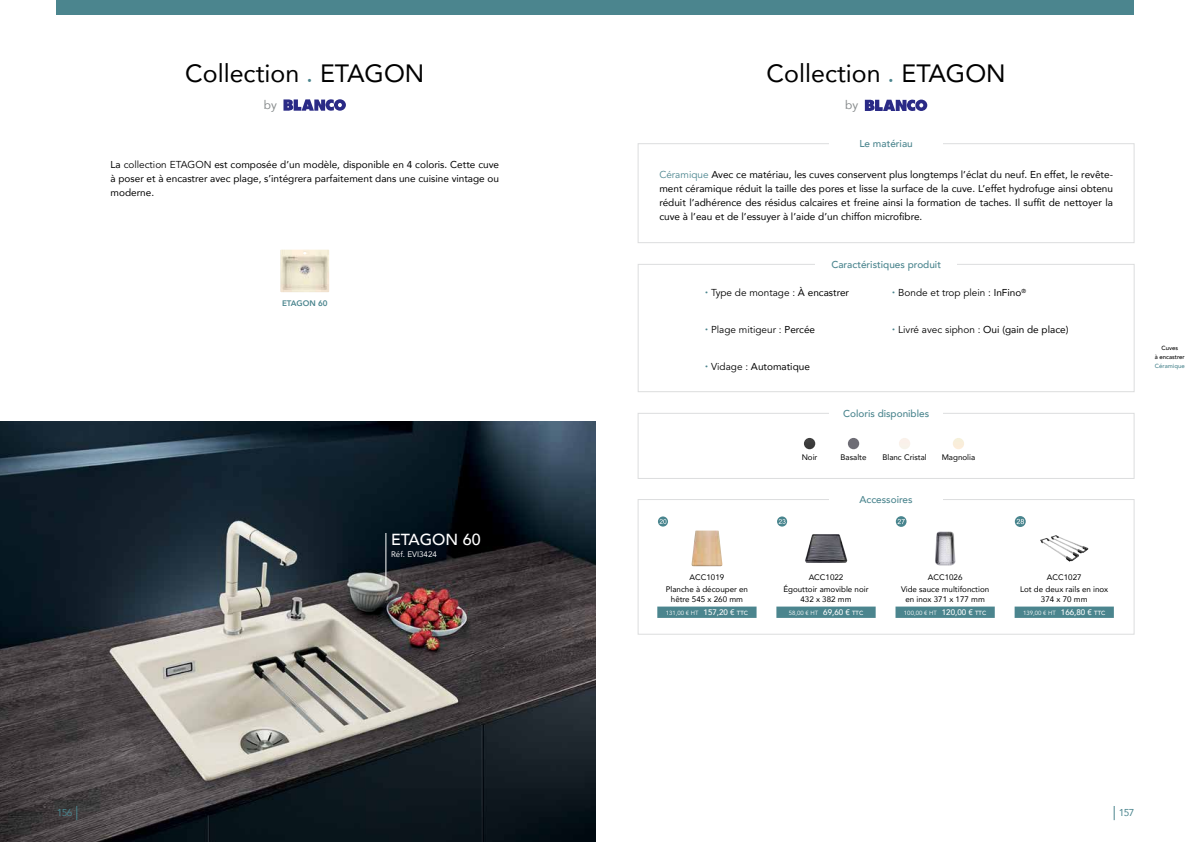
<style>
.page{position:relative;width:1191px;height:842px;background:#fff}
.page>*{position:absolute;margin:0;border:0;box-sizing:border-box;transform-origin:0 0}
.t1{font:25px "Avenir";color:#000}
.t2{font:500 16px "Avenir";color:#fff}
.t3{font:12px "Avenir";color:#898d8e}
.t4{font:10px/14px "Avenir";color:#000;text-align:justify}
.t5{font:10px "Avenir";color:#000}
.t6{font:500 10px "Avenir";color:#4b858e}
.t7{font:10px "Avenir";letter-spacing:-.055em;color:#4b858e}
.t8{font:8px/10px "Avenir";color:#000;text-align:center}
.t9{font:8px "Avenir";color:#f1f1f2}
.t10{font:800 8px "Avenir";color:#4b858e}
.t11{font:6px "Avenir";color:#fff}
.t12{font:500 6px/9px "Avenir";color:#000;text-align:center}
.t13{font:500 6px "Avenir";color:#4b858e}
.s1{color:#4b858e}
.s2{font-style:inherit}
.s3{font-weight:500;font-size:8px}
.s4{font-weight:500}
</style>
<div class="page">
<img style="left:0;top:421px;width:595px;height:421px">
<svg style="left:77px;top:806px;width:1px;height:14px"></svg>
<svg style="left:283px;top:99px;width:63px;height:12px"></svg>
<img style="left:280px;top:250px;width:49px;height:42px">
<hr style="left:386px;top:533px;width:1px;height:52px;background:#fff">
<svg style="left:1114px;top:806px;width:1px;height:14px"></svg>
<div style="left:57px;top:0;width:1077px;height:14px;background:#4b858e"></div>
<svg style="left:865px;top:99px;width:62px;height:12px"></svg>
<div style="left:638px;top:413px;width:496px;height:66px;border:1px solid #dcddde"></div>
<div style="left:829px;top:405px;width:113px;height:17px;background:#fff"></div>
<div style="left:638px;top:144px;width:496px;height:99px;border:1px solid #dcddde"></div>
<div style="left:829px;top:135px;width:113px;height:17px;background:#fff"></div>
<div style="left:638px;top:264px;width:496px;height:128px;border:1px solid #dcddde"></div>
<div style="left:815px;top:256px;width:142px;height:17px;background:#fff"></div>
<svg style="left:803px;top:437px;width:161px;height:13px"></svg>
<div style="left:638px;top:499px;width:496px;height:135px;border:1px solid #dcddde"></div>
<div style="left:829px;top:491px;width:113px;height:17px;background:#fff"></div>
<svg style="left:657px;top:607px;width:456px;height:11px;background:#63959d"></svg>
<svg style="left:658px;top:516px;width:431px;height:51px"></svg>
<img style="left:691px;top:531px;width:31px;height:35px">
<img style="left:805px;top:534px;width:42px;height:29px">
<img style="left:935px;top:531px;width:20px;height:34px">
<img style="left:1040px;top:535px;width:48px;height:27px">
<h1 class="t1" style="left:185px;top:53px;width:241px">Collection <span class="s1">.</span> ETAGON</h1>
<p class="t3" style="left:264px;top:95px;width:15px">by</p>
<p class="t4" style="left:111px;top:157px;width:390px">La <span class="s2">collection ETAGON</span> est composée d’un modèle, disponible en 4 coloris. Cette cuve à poser et à encastrer avec plage, s’intégrera parfaitement dans une cuisine vintage ou moderne.</p>
<p class="t10" style="left:282px;top:297px;width:47px">ETAGON 60</p>
<h2 class="t2" style="left:391px;top:526px;width:91px">ETAGON 60</h2>
<p class="t9" style="left:391px;top:548px;width:47px">Réf. EVI3424</p>
<p class="t7" style="left:57px;top:805px;width:17px">156</p>
<h1 class="t1" style="left:766px;top:53px;width:241px">Collection <span class="s1">.</span> ETAGON</h1>
<p class="t3" style="left:845px;top:95px;width:15px">by</p>
<p class="t6" style="left:859px;top:135px;width:55px">Le matériau</p>
<p class="t4" style="left:659px;top:167px;width:455px"><span class="s1">Céramique</span> Avec ce matériau, les cuves conservent plus longtemps l’éclat du neuf. En effet, le revête&shy;ment céramique réduit la taille des pores et lisse la surface de la cuve. L’effet hydrofuge ainsi obtenu réduit l’adhérence des résidus calcaires et freine ainsi la formation de taches. Il suffit de nettoyer la cuve à l’eau et de l’essuyer à l’aide d’un chiffon microfibre.</p>
<p class="t6" style="left:831px;top:256px;width:111px">Caractéristiques produit</p>
<p class="t5" style="left:711px;top:285px;width:140px">Type de montage : <span class="s2">À encastrer</span></p>
<p class="t5" style="left:898px;top:285px;width:129px">Bonde et trop plein : <span class="s2">InFino</span><sup>®</sup></p>
<p class="t5" style="left:711px;top:322px;width:106px">Plage mitigeur : <span class="s2">Percée</span></p>
<p class="t5" style="left:898px;top:322px;width:172px">Livré avec siphon : <span class="s2">Oui (gain de place)</span></p>
<p class="t4" style="left:711px;top:359px;width:100px"><span class="s2">Vidage :</span> Automatique</p>
<p class="t6" style="left:843px;top:405px;width:88px">Coloris disponibles</p>
<p class="t8" style="left:801px;top:451px;width:17px">Noir</p>
<p class="t8" style="left:840px;top:451px;width:27px">Basalte</p>
<p class="t8" style="left:882px;top:451px;width:46px">Blanc Cristal</p>
<p class="t8" style="left:941px;top:451px;width:35px">Magnolia</p>
<p class="t6" style="left:859px;top:491px;width:54px">Accessoires</p>
<p class="t8" style="left:689px;top:572px;width:36px">ACC1019</p>
<p class="t8" style="left:808px;top:572px;width:36px">ACC1022</p>
<p class="t8" style="left:927px;top:572px;width:36px">ACC1026</p>
<p class="t8" style="left:1047px;top:572px;width:36px">ACC1027</p>
<p class="t8" style="left:666px;top:584px;width:84px">Planche à découper en hêtre 545 x 260 mm</p>
<p class="t8" style="left:783px;top:584px;width:87px">Égouttoir amovible noir<br>432 x 382 mm</p>
<p class="t8" style="left:901px;top:584px;width:90px">Vide sauce multifonction en inox 371 x 177 mm</p>
<p class="t8" style="left:1020px;top:584px;width:90px">Lot de deux rails en inox<br>374 x 70 mm</p>
<p class="t11" style="left:666px;top:609px;width:84px">131,00 € HT <span class="s3">157,20 €</span> <span class="s4">TTC</span></p>
<p class="t11" style="left:788px;top:609px;width:76px">58,00 € HT <span class="s3">69,60 €</span> <span class="s4">TTC</span></p>
<p class="t11" style="left:904px;top:609px;width:84px">100,00 € HT <span class="s3">120,00 €</span> <span class="s4">TTC</span></p>
<p class="t11" style="left:1023px;top:609px;width:84px">139,00 € HT <span class="s3">166,80 €</span> <span class="s4">TTC</span></p>
<p class="t12" style="left:1154px;top:343px;width:32px">Cuves<br>à encastrer</p>
<p class="t13" style="left:1155px;top:361px;width:31px">Céramique</p>
<p class="t7" style="left:1118px;top:805px;width:17px">157</p>
</div>
